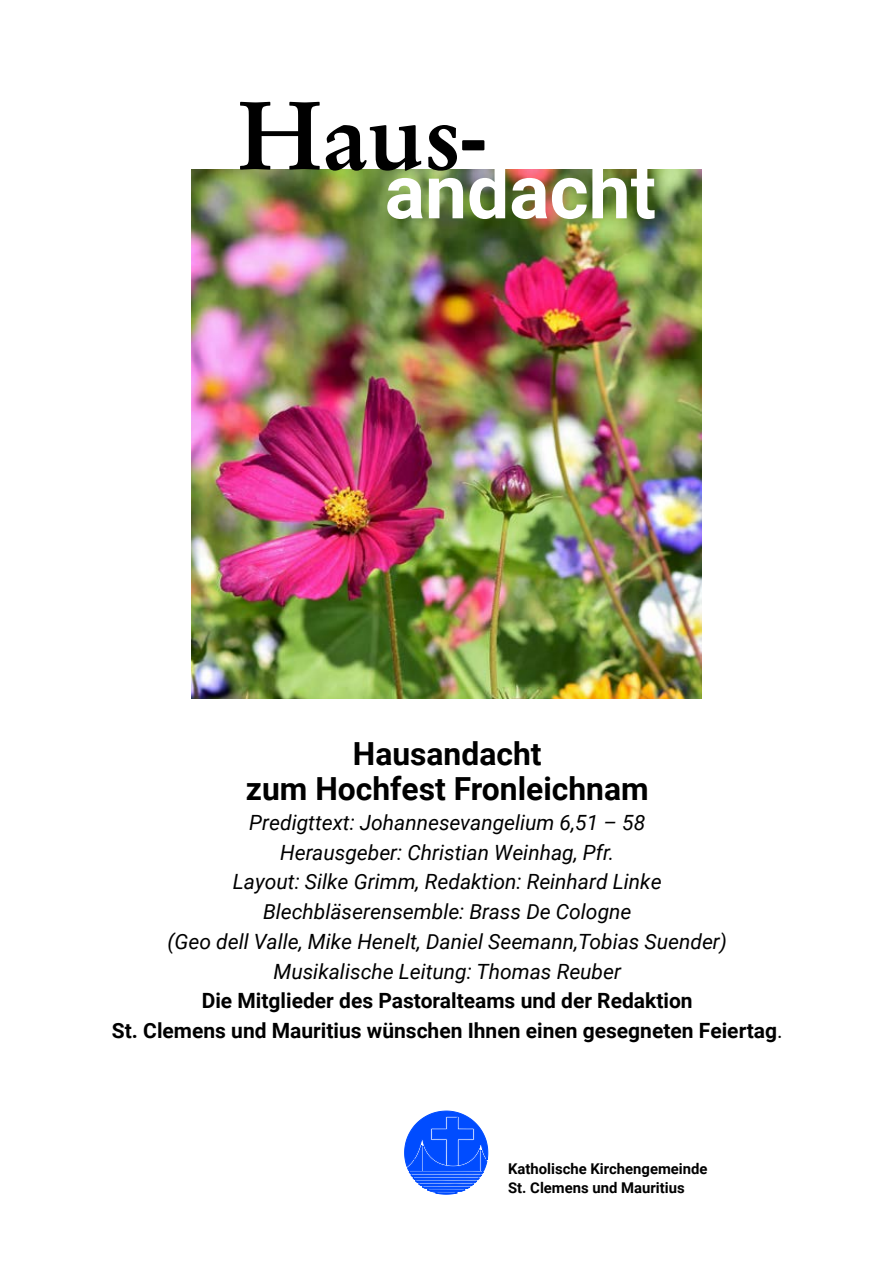
<style>
.page{position:relative;width:893px;height:1263px;background:#fff}
.page>*{position:absolute;margin:0;border:0;box-sizing:border-box;transform-origin:0 0}
.t1{font:500 96.6px "Garamond No 8";color:#000}
.t2{font:700 75px "Roboto";color:#fff}
.t3{font:700 31.8px/35px "Roboto";color:#000;text-align:center}
.t4{font:italic 21px/29.7px "Roboto";color:#000;text-align:center}
.t5{font:700 21px/29.7px "Roboto";color:#000;text-align:center}
.t6{font:700 14.85px/19px "Roboto";color:#000}
.s1{font-weight:400}
</style>
<div class="page">
<img style="left:192px;top:169px;width:509px;height:529px">
<svg style="left:404px;top:1110px;width:85px;height:85px"></svg>
<h1 class="t1" style="left:237px;top:75px;width:251px">Haus-</h1>
<h2 class="t2" style="left:385px;top:139px;width:273px">andacht</h2>
<h3 class="t3" style="left:246px;top:735px;width:404px">Hausandacht<br>zum Hochfest Fronleichnam</h3>
<p class="t4" style="left:167px;top:807px;width:561px">Predigttext: Johannesevangelium 6,51 – 58<br>Herausgeber: Christian Weinhag, Pfr.<br>Layout: Silke Grimm, Redaktion: Reinhard Linke Blechbläserensemble: Brass De Cologne<br>(Geo dell Valle, Mike Henelt, Daniel Seemann,Tobias Suender)<br>Musikalische Leitung: Thomas Reuber</p>
<p class="t5" style="left:112px;top:985px;width:672px">Die Mitglieder des Pastoralteams und der Redaktion<br>St. Clemens und Mauritius wünschen Ihnen einen gesegneten Feiertag<span class="s1">.</span></p>
<p class="t6" style="left:508px;top:1158px;width:201px">Katholische Kirchengemeinde<br>St. Clemens und Mauritius</p>
</div>
